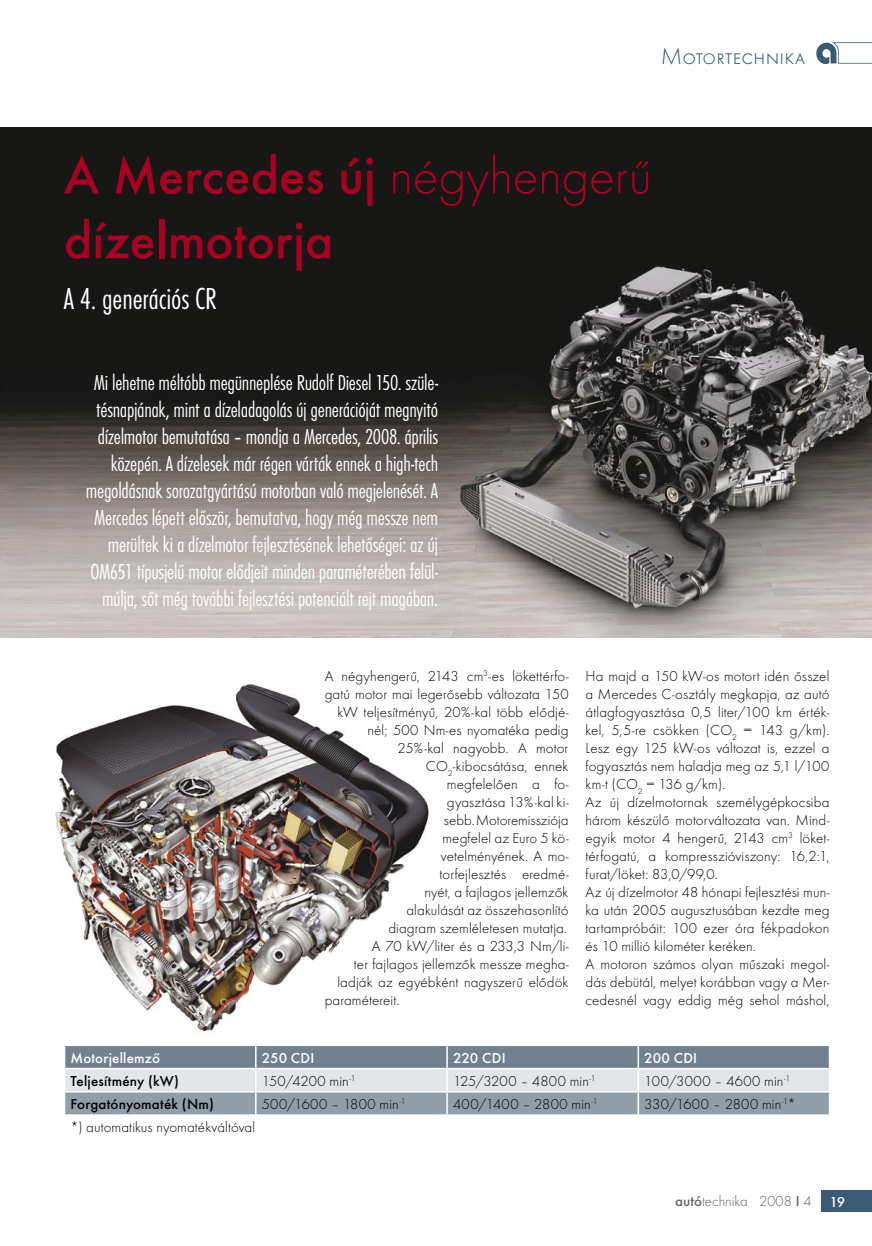
<style>
.page{position:relative;width:872px;height:1246px;background:#fff}
.page>*{position:absolute;margin:0;border:0;box-sizing:border-box;transform-origin:0 0}
.cim{font:500 54px/64.8px "Futura TOT";letter-spacing:-.005em;color:#a80023}
.felcim{font:31.5px "Futura TOT Lig Con";letter-spacing:-.005em;color:#fff}
.fülcim{font:300 24px "Futura TOT";color:#3a5b73}
.lead{font:22.5px/27px "Futura TOT Lig Con";letter-spacing:-.015em;color:#fff;text-align:right}
.szöveg{font:300 15px/18px "Futura TOT";letter-spacing:.005em;color:#000;text-align:justify}
.szöveg-2{font:500 15px "Futura TOT";letter-spacing:.01em;color:#000}
.szöveg-3{font:500 15px "Futura TOT";letter-spacing:.015em;color:#fff}
.t1{font:300 15px "Futura TOT";color:#636363}
.s1{font-weight:300}
.s2{font-weight:500}
</style>
<div class="page">
<div style="left:821px;top:1191px;width:51px;height:21px;background:#3a5b73"></div>
<svg style="left:816px;top:42px;width:56px;height:22px"></svg>
<img style="left:55px;top:684px;width:374px;height:348px">
<img style="left:0;top:128px;width:872px;height:509px">
<svg style="left:64px;top:1045px;width:765px;height:69px;background:#a7b0b9"></svg>
<hr style="left:447px;top:1091px;width:191px;height:1px;background:#fff">
<hr style="left:446px;top:1092px;width:2px;height:22px;background:#fff">
<hr style="left:638px;top:1091px;width:192px;height:1px;background:#fff">
<hr style="left:637px;top:1092px;width:2px;height:22px;background:#fff">
<hr style="left:828px;top:1092px;width:2px;height:22px;background:#fff">
<p class="fülcim" style="left:661px;top:42px;width:146px">MOTORTECHNIKA</p>
<p class="cim" style="left:64px;top:143px;width:589px">A Mercedes új <span class="s1">négyhengerű </span>dízelmotorja</p>
<p class="felcim" style="left:64px;top:280px;width:155px">A 4. generációs CR</p>
<p class="lead" style="left:86px;top:369px;width:354px">Mi lehetne méltóbb megünneplése Rudolf Diesel 150. szüle&shy;tésnapjának, mint a dízeladagolás új generációját megnyitó dízelmotor bemutatása – mondja a Mercedes, 2008. április közepén. A dízelesek már régen várták ennek a high-tech megoldásnak sorozatgyártású motorban való megjelenését. A Mercedes lépett először, bemutatva, hogy még messze nem merültek ki a dízelmotor fejlesztésének lehetőségei: az új OM651 típusjelű motor elődjeit minden paraméterében felül&shy;múlja, sőt még további fejlesztési potenciált rejt magában.</p>
<p class="szöveg" style="left:325px;top:667px;width:245px;text-align:right">A négyhengerű, 2143 cm<sup>3</sup>-es lökettérfo&shy;gatú motor mai legerősebb változata 150 kW teljesítményű, 20%-kal több elődjé&shy;nél; 500 Nm-es nyomatéka pedig<br>25%-kal nagyobb. A motor<br>CO<sub>2</sub>-kibocsátása, ennek<br>megfelelően a fo-<br>gyasztása 13%-kal ki-<br>sebb. Motoremissziója<br>megfelel az Euro 5 kö-<br>vetelményének. A mo-<br>torfejlesztés eredmé-<br>nyét, a fajlagos jellemzők<br>alakulását az összehasonlító<br>diagram szemléletesen mutatja.</p>
<p class="szöveg" style="left:372px;top:937px;width:198px">A 70 kW/liter és a 233,3 Nm/li-</p>
<p class="szöveg" style="left:354px;top:955px;width:216px">ter fajlagos jellemzők messze megha-</p>
<p class="szöveg" style="left:337px;top:973px;width:233px">ladják az egyébként nagyszerű elődök</p>
<p class="szöveg" style="left:325px;top:991px;width:76px">paramétereit.</p>
<p class="szöveg" style="left:585px;top:667px;width:245px">Ha majd a 150 kW-os motort idén ősszel a Mercedes C-osztály megkapja, az autó átlagfogyasztása 0,5 liter/100 km érték&shy;kel, 5,5-re csökken (CO<sub>2</sub> = 143 g/km).<br>Lesz egy 125 kW-os változat is, ezzel a fogyasztás nem haladja meg az 5,1 l/100 km-t (CO<sub>2</sub> = 136 g/km).</p>
<p class="szöveg" style="left:585px;top:793px;width:245px">Az új dízelmotornak személygépkocsiba három készülő motorváltozata van. Mind&shy;egyik motor 4 hengerű, 2143 cm<sup>3</sup> löket&shy;térfogatú, a kompresszióviszony: 16,2:1, furat/löket: 83,0/99,0.</p>
<p class="szöveg" style="left:585px;top:883px;width:245px">Az új dízelmotor 48 hónapi fejlesztési mun&shy;ka után 2005 augusztusában kezdte meg tartampróbáit: 100 ezer óra fékpadokon és 10 millió kilométer keréken.</p>
<p class="szöveg" style="left:585px;top:955px;width:245px">A motoron számos olyan műszaki megol&shy;dás debütál, melyet korábban vagy a Mer&shy;cedesnél vagy eddig még sehol máshol,</p>
<p class="szöveg-3" style="left:71px;top:1049px;width:91px">Motorjellemző</p>
<p class="szöveg-3" style="left:262px;top:1049px;width:54px">250 CDI</p>
<p class="szöveg-3" style="left:453px;top:1049px;width:54px">220 CDI</p>
<p class="szöveg-3" style="left:644px;top:1049px;width:54px">200 CDI</p>
<p class="szöveg-2" style="left:71px;top:1072px;width:110px">Teljesítmény (kW)</p>
<p class="szöveg" style="left:262px;top:1072px;width:95px">150/4200 min<sup>-1</sup></p>
<p class="szöveg" style="left:453px;top:1072px;width:144px">125/3200 – 4800 min<sup>-1</sup></p>
<p class="szöveg" style="left:644px;top:1072px;width:147px">100/3000 – 4600 min<sup>-1</sup></p>
<p class="szöveg-2" style="left:71px;top:1095px;width:145px">Forgatónyomaték (Nm)</p>
<p class="szöveg" style="left:262px;top:1095px;width:145px">500/1600 – 1800 min<sup>-1</sup></p>
<p class="szöveg" style="left:453px;top:1095px;width:146px">400/1400 – 2800 min<sup>-1</sup></p>
<p class="szöveg" style="left:644px;top:1095px;width:153px">330/1600 – 2800 min<sup>-1</sup>*</p>
<p class="szöveg" style="left:71px;top:1118px;width:186px">*) automatikus nyomatékváltóval</p>
<p class="t1" style="left:675px;top:1193px;width:138px"><span class="s2">autó</span>technika 2008 <span class="s2">I</span> 4</p>
<p class="szöveg-3" style="left:829px;top:1193px;width:17px">19</p>
</div>
